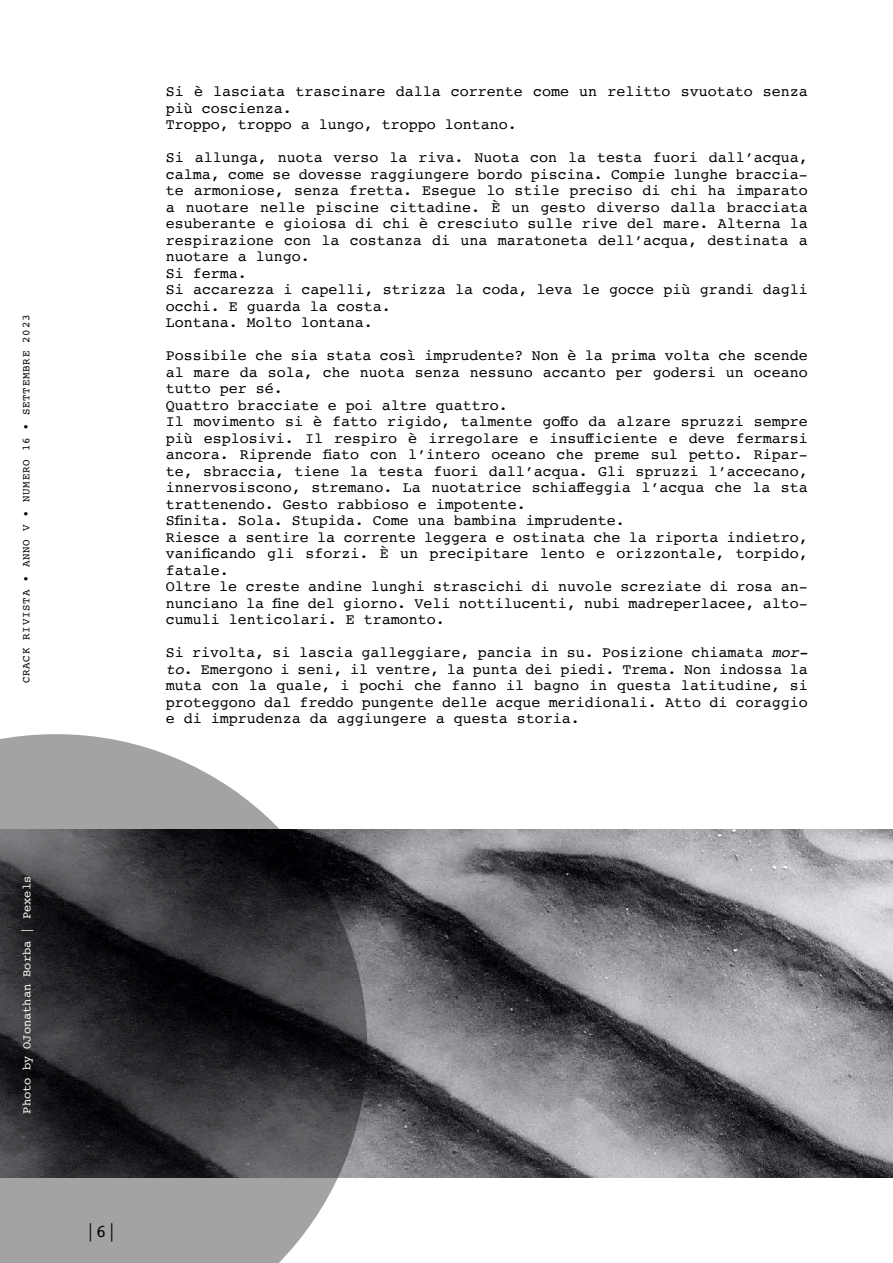
<style>
.page{position:relative;width:893px;height:1263px;background:#fff}
.page>*{position:absolute;margin:0;border:0;box-sizing:border-box;transform-origin:0 0}
.t1{font:18px "Courier";color:#000}
.TESTO{font:15px/16.5px "Courier";color:#000;text-align:justify}
.t2{font:12px "Courier";color:#fff}
.t3{font:10.8px "Courier";letter-spacing:.07em;color:#000}
.s1{font-style:italic}
</style>
<div class="page">
<img style="left:367px;top:829px;width:526px;height:349px">
<svg style="left:0;top:734px;width:367px;height:529px;background:#605f61"></svg>
<p class="t3" style="left:18px;top:683px;width:370px;rotate:-90deg">CRACK RIVISTA • ANNO V • NUMERO 16 • SETTEMBRE 2023</p>
<p class="TESTO" style="left:166px;top:83px;width:644px">Si è lasciata trascinare dalla corrente come un relitto svuotato senza più coscienza.</p>
<p class="TESTO" style="left:166px;top:116px;width:353px">Troppo, troppo a lungo, troppo lontano.</p>
<p class="TESTO" style="left:166px;top:149px;width:644px">Si allunga, nuota verso la riva. Nuota con la testa fuori dall’acqua, calma, come se dovesse raggiungere bordo piscina. Compie lunghe braccia&shy;te armoniose, senza fretta. Esegue lo stile preciso di chi ha imparato a nuotare nelle piscine cittadine. È un gesto diverso dalla bracciata esuberante e gioiosa di chi è cresciuto sulle rive del mare. Alterna la respirazione con la costanza di una maratoneta dell’acqua, destinata a nuotare a lungo.</p>
<p class="TESTO" style="left:166px;top:264px;width:82px">Si ferma.</p>
<p class="TESTO" style="left:166px;top:281px;width:644px">Si accarezza i capelli, strizza la coda, leva le gocce più grandi dagli occhi. E guarda la costa.</p>
<p class="TESTO" style="left:166px;top:314px;width:209px">Lontana. Molto lontana.</p>
<p class="TESTO" style="left:166px;top:347px;width:644px">Possibile che sia stata così imprudente? Non è la prima volta che scende al mare da sola, che nuota senza nessuno accanto per godersi un oceano tutto per sé.</p>
<p class="TESTO" style="left:166px;top:396px;width:344px">Quattro bracciate e poi altre quattro.</p>
<p class="TESTO" style="left:166px;top:413px;width:644px">Il movimento si è fatto rigido, talmente goffo da alzare spruzzi sempre più esplosivi. Il respiro è irregolare e insufficiente e deve fermarsi ancora. Riprende fiato con l’intero oceano che preme sul petto. Ripar&shy;te, sbraccia, tiene la testa fuori dall’acqua. Gli spruzzi l’accecano, innervosiscono, stremano. La nuotatrice schiaffeggia l’acqua che la sta trattenendo. Gesto rabbioso e impotente.</p>
<p class="TESTO" style="left:166px;top:512px;width:461px">Sfinita. Sola. Stupida. Come una bambina imprudente.</p>
<p class="TESTO" style="left:166px;top:528px;width:644px">Riesce a sentire la corrente leggera e ostinata che la riporta indietro, vanificando gli sforzi. È un precipitare lento e orizzontale, torpido, fatale.</p>
<p class="TESTO" style="left:166px;top:578px;width:644px">Oltre le creste andine lunghi strascichi di nuvole screziate di rosa an&shy;nunciano la fine del giorno. Veli nottilucenti, nubi madreperlacee, alto&shy;cumuli lenticolari. E tramonto.</p>
<p class="TESTO" style="left:166px;top:644px;width:644px">Si rivolta, si lascia galleggiare, pancia in su. Posizione chiamata <span class="s1">mor&shy;to</span>. Emergono i seni, il ventre, la punta dei piedi. Trema. Non indossa la muta con la quale, i pochi che fanno il bagno in questa latitudine, si proteggono dal freddo pungente delle acque meridionali. Atto di coraggio e di imprudenza da aggiungere a questa storia.</p>
<p class="t2" style="left:17px;top:1114px;width:239px;rotate:-90deg">Photo by OJonathan Borba | Pexels</p>
<p class="t1" style="left:85px;top:1217px;width:34px">|6|</p>
</div>
